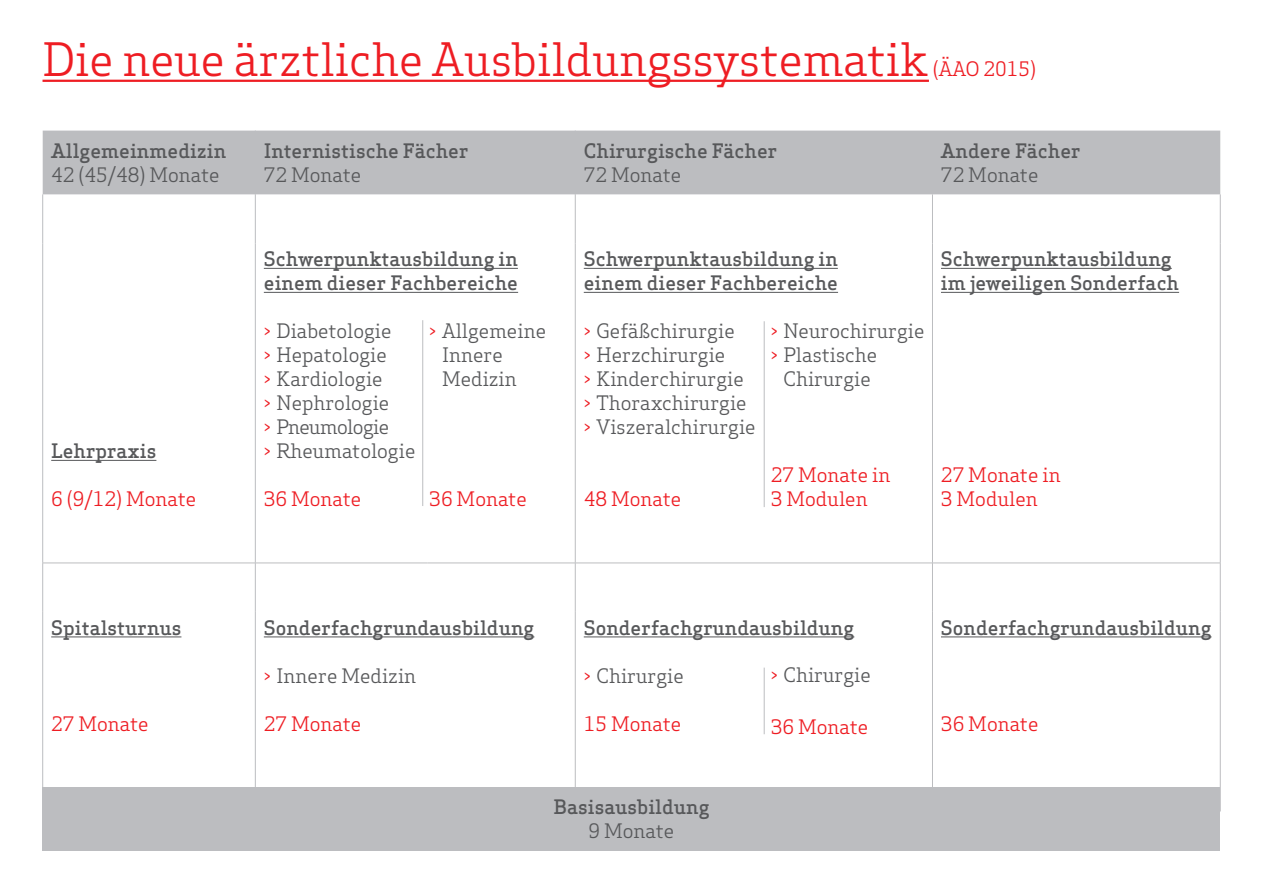
<style>
.page{position:relative;width:1263px;height:893px;background:#fff}
.page>*{position:absolute;margin:0;border:0;box-sizing:border-box;transform-origin:0 0}
.t1{font:45px "Apex Serif";color:#ee1d23}
.t2{font:500 19.5px/24px "Apex Serif";color:#57585a}
.t3{font:19.5px/24px "Apex Serif";color:#57585a}
.t4{font:19.5px/24px "Apex Serif";color:#ee1d23}
.s1{color:#ee1d23}
</style>
<div class="page">
<div style="left:43px;top:131px;width:1177px;height:63px;background:#bcbdc0"></div>
<hr style="left:255px;top:131px;width:1px;height:63px;background:#bcbdc0">
<hr style="left:575px;top:131px;width:1px;height:63px;background:#bcbdc0">
<hr style="left:255px;top:563px;width:173px;height:1px;background:#bcbdc0">
<hr style="left:428px;top:563px;width:147px;height:1px;background:#bcbdc0">
<hr style="left:575px;top:563px;width:357px;height:1px;background:#bcbdc0">
<hr style="left:932px;top:563px;width:288px;height:1px;background:#bcbdc0">
<hr style="left:43px;top:563px;width:212px;height:1px;background:#bcbdc0">
<hr style="left:255px;top:194px;width:1px;height:49px;background:#bcbdc0">
<hr style="left:255px;top:243px;width:1px;height:320px;background:#bcbdc0">
<hr style="left:932px;top:194px;width:1px;height:49px;background:#bcbdc0">
<hr style="left:932px;top:243px;width:1px;height:320px;background:#bcbdc0">
<hr style="left:1220px;top:194px;width:1px;height:49px;background:#bcbdc0">
<hr style="left:1220px;top:243px;width:1px;height:320px;background:#bcbdc0">
<hr style="left:255px;top:563px;width:1px;height:49px;background:#bcbdc0">
<hr style="left:255px;top:612px;width:1px;height:199px;background:#bcbdc0">
<hr style="left:575px;top:563px;width:1px;height:49px;background:#bcbdc0">
<hr style="left:575px;top:612px;width:1px;height:199px;background:#bcbdc0">
<hr style="left:932px;top:563px;width:1px;height:49px;background:#bcbdc0">
<hr style="left:932px;top:612px;width:1px;height:199px;background:#bcbdc0">
<hr style="left:1220px;top:563px;width:1px;height:49px;background:#bcbdc0">
<hr style="left:1220px;top:612px;width:1px;height:199px;background:#bcbdc0">
<hr style="left:575px;top:194px;width:1px;height:49px;background:#bcbdc0">
<hr style="left:575px;top:243px;width:1px;height:320px;background:#bcbdc0">
<hr style="left:42px;top:243px;width:1px;height:320px;background:#bcbdc0">
<hr style="left:42px;top:563px;width:1px;height:49px;background:#bcbdc0">
<hr style="left:42px;top:612px;width:1px;height:199px;background:#bcbdc0">
<hr style="left:42px;top:194px;width:1px;height:49px;background:#bcbdc0">
<hr style="left:51px;top:460px;width:105px;height:1px;background:#57585a">
<hr style="left:264px;top:268px;width:254px;height:1px;background:#57585a">
<hr style="left:264px;top:292px;width:254px;height:1px;background:#57585a">
<hr style="left:584px;top:268px;width:254px;height:1px;background:#57585a">
<hr style="left:584px;top:292px;width:254px;height:1px;background:#57585a">
<hr style="left:941px;top:268px;width:231px;height:1px;background:#57585a">
<hr style="left:941px;top:292px;width:238px;height:1px;background:#57585a">
<hr style="left:51px;top:636px;width:130px;height:1px;background:#57585a">
<hr style="left:264px;top:636px;width:270px;height:1px;background:#57585a">
<hr style="left:584px;top:636px;width:270px;height:1px;background:#57585a">
<hr style="left:941px;top:636px;width:270px;height:1px;background:#57585a">
<hr style="left:43px;top:80px;width:886px;height:2px;background:#ee1d23">
<div style="left:43px;top:787px;width:1177px;height:63px;background:#bcbdc0"></div>
<hr style="left:422px;top:320px;width:1px;height:186px;background:#bcbdc0">
<hr style="left:764px;top:321px;width:1px;height:186px;background:#bcbdc0">
<hr style="left:764px;top:668px;width:1px;height:66px;background:#bcbdc0">
<h1 class="t1" style="left:43px;top:31px;width:888px">Die neue ärztliche Ausbildungssystematik</h1>
<p class="t4" style="left:933px;top:57px;width:105px">(ÄAO 2015)</p>
<p class="t2" style="left:51px;top:138px;width:177px">Allgemeinmedizin</p>
<p class="t3" style="left:51px;top:162px;width:170px">42 (45/48) Monate</p>
<p class="t2" style="left:51px;top:439px;width:107px">Lehrpraxis</p>
<p class="t4" style="left:51px;top:487px;width:147px">6 (9/12) Monate</p>
<p class="t2" style="left:264px;top:138px;width:206px">Internistische Fächer</p>
<p class="t3" style="left:264px;top:162px;width:99px">72 Monate</p>
<p class="t2" style="left:264px;top:247px;width:256px">Schwerpunktausbildung in einem dieser Fachbereiche</p>
<p class="t3" style="left:264px;top:319px;width:153px"><span class="s1">&gt;</span> Diabetologie<br><span class="s1">&gt;</span> Hepatologie<br><span class="s1">&gt;</span> Kardiologie<br><span class="s1">&gt;</span> Nephrologie<br><span class="s1">&gt;</span> Pneumologie<br><span class="s1">&gt;</span> Rheumatologie</p>
<p class="t4" style="left:264px;top:487px;width:99px">36 Monate</p>
<p class="t3" style="left:442px;top:319px;width:106px;text-indent:-13px"><span class="s1">&gt;</span> Allgemeine<br>Innere<br>Medizin</p>
<p class="t4" style="left:429px;top:487px;width:99px">36 Monate</p>
<p class="t2" style="left:584px;top:138px;width:195px">Chirurgische Fächer</p>
<p class="t3" style="left:584px;top:162px;width:99px">72 Monate</p>
<p class="t2" style="left:941px;top:138px;width:141px">Andere Fächer</p>
<p class="t3" style="left:941px;top:162px;width:99px">72 Monate</p>
<p class="t2" style="left:584px;top:247px;width:256px">Schwerpunktausbildung in einem dieser Fachbereiche</p>
<p class="t3" style="left:584px;top:319px;width:173px"><span class="s1">&gt;</span> Gefäßchirurgie<br><span class="s1">&gt;</span> Herzchirurgie<br><span class="s1">&gt;</span> Kinderchirurgie <span class="s1">&gt;</span> Thoraxchirurgie <span class="s1">&gt;</span> Viszeralchirurgie</p>
<p class="t3" style="left:771px;top:319px;width:155px"><span class="s1">&gt;</span> Neurochirurgie</p>
<p class="t3" style="left:771px;top:343px;width:108px"><span class="s1">&gt;</span> Plastische</p>
<p class="t3" style="left:783px;top:367px;width:89px">Chirurgie</p>
<p class="t4" style="left:584px;top:487px;width:99px">48 Monate</p>
<p class="t4" style="left:771px;top:463px;width:121px">27 Monate in<br>3 Modulen</p>
<p class="t2" style="left:941px;top:247px;width:240px">Schwerpunktausbildung im jeweiligen Sonderfach</p>
<p class="t4" style="left:941px;top:463px;width:121px">27 Monate in<br>3 Modulen</p>
<p class="t2" style="left:51px;top:616px;width:132px">Spitalsturnus</p>
<p class="t4" style="left:51px;top:712px;width:99px">27 Monate</p>
<p class="t2" style="left:264px;top:616px;width:272px">Sonderfachgrundausbildung</p>
<p class="t3" style="left:264px;top:664px;width:154px"><span class="s1">&gt;</span> Innere Medizin</p>
<p class="t4" style="left:264px;top:712px;width:99px">27 Monate</p>
<p class="t2" style="left:584px;top:616px;width:272px">Sonderfachgrundausbildung</p>
<p class="t3" style="left:584px;top:664px;width:102px"><span class="s1">&gt;</span> Chirurgie</p>
<p class="t4" style="left:584px;top:712px;width:99px">15 Monate</p>
<p class="t3" style="left:771px;top:663px;width:102px"><span class="s1">&gt;</span> Chirurgie</p>
<p class="t4" style="left:771px;top:715px;width:99px">36 Monate</p>
<p class="t2" style="left:553px;top:795px;width:158px">Basisausbildung</p>
<p class="t3" style="left:588px;top:819px;width:87px">9 Monate</p>
<p class="t2" style="left:941px;top:616px;width:272px">Sonderfachgrundausbildung</p>
<p class="t4" style="left:941px;top:712px;width:99px">36 Monate</p>
</div>
